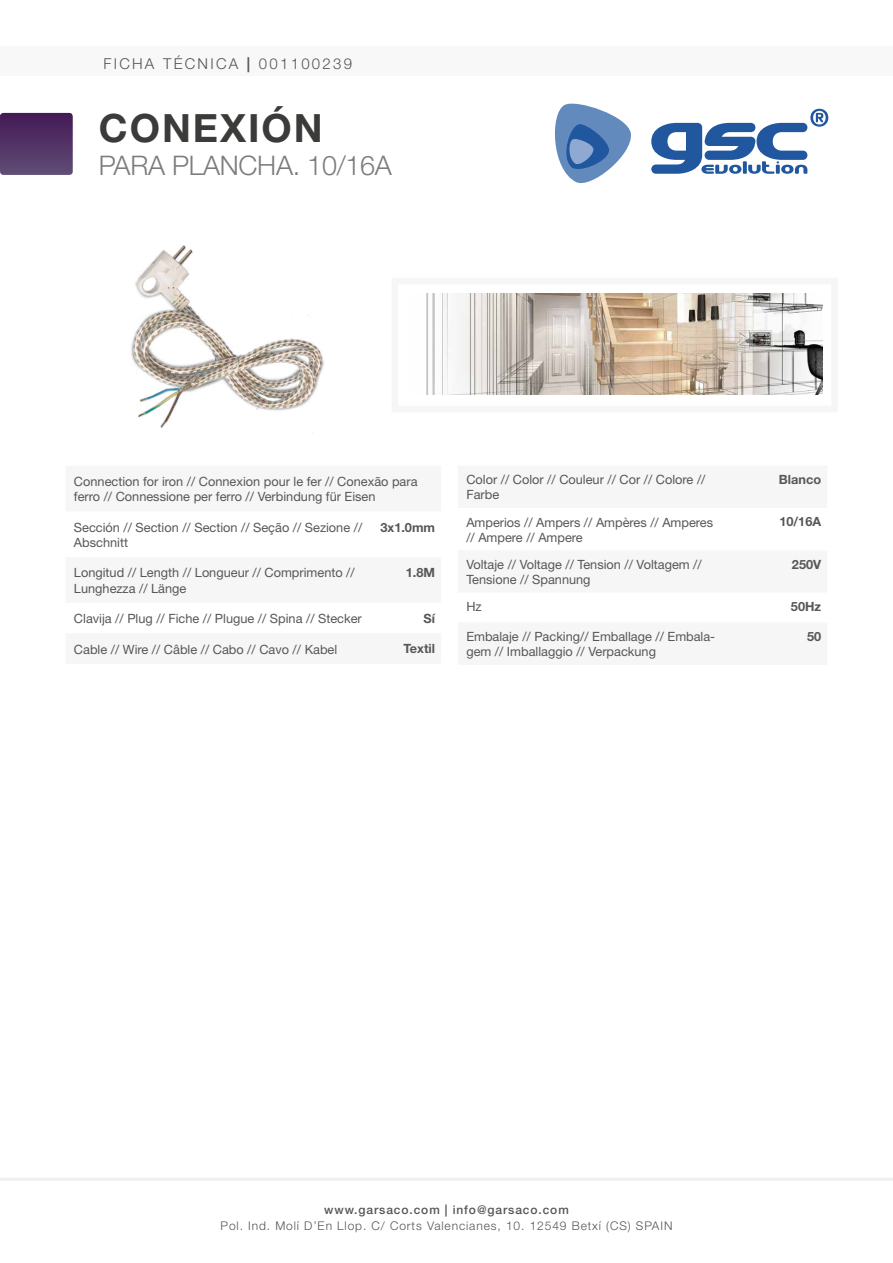
<style>
.page{position:relative;width:893px;height:1263px;background:#fff}
.page>*{position:absolute;margin:0;border:0;box-sizing:border-box;transform-origin:0 0}
.t1{font:700 39px "Helvetica Neue";letter-spacing:.05em;color:#3b3b3a}
.t2{font:300 27px "Helvetica Neue";letter-spacing:-.01em;color:#7c7c7b}
.t3{font:300 15px "Helvetica Neue";letter-spacing:.15em;color:#565555}
.t4{font:12.75px/15.3px "Helvetica Neue";color:#575756}
.t5{font:700 12.75px "Helvetica Neue";color:#575756}
.t6{font:300 12px "Helvetica Neue";letter-spacing:.075em;color:#565555}
.t7{font:500 12px "Helvetica Neue";letter-spacing:.075em;color:#565555}
.s1{font-weight:700}
</style>
<div class="page">
<svg style="left:651px;top:109px;width:177px;height:65px"></svg>
<svg style="left:554px;top:103px;width:77px;height:81px"></svg>
<hr style="left:0;top:1178px;width:893px;height:3px;background:#f0f0f0">
<div style="left:0;top:47px;width:893px;height:29px;background:#f8f8f8"></div>
<svg style="left:0;top:113px;width:73px;height:62px;background:#523466"></svg>
<img style="left:131px;top:245px;width:193px;height:183px">
<img style="left:426px;top:293px;width:396px;height:101px">
<p class="t3" style="left:103px;top:54px;width:250px">FICHA TÉCNICA <span class="s1">|</span> 001100239</p>
<h1 class="t1" style="left:99px;top:104px;width:225px">CONEXIÓN</h1>
<h2 class="t2" style="left:99px;top:149px;width:295px">PARA PLANCHA. 10/16A</h2>
<p class="t4" style="left:74px;top:473px;width:345px">Connection for iron // Connexion pour le fer // Conexão para ferro // Connessione per ferro // Verbindung für Eisen</p>
<p class="t4" style="left:74px;top:519px;width:290px">Sección // Section // Section // Seção // Sezione //<br>Abschnitt</p>
<p class="t5" style="left:380px;top:519px;width:56px">3x1.0mm</p>
<p class="t4" style="left:74px;top:565px;width:282px">Longitud // Length // Longueur // Comprimento //<br>Lunghezza // Länge</p>
<p class="t5" style="left:406px;top:565px;width:31px">1.8M</p>
<p class="t4" style="left:74px;top:611px;width:289px">Clavija // Plug // Fiche // Plugue // Spina // Stecker</p>
<p class="t5" style="left:424px;top:611px;width:13px">Sí</p>
<p class="t4" style="left:74px;top:641px;width:265px">Cable // Wire // Câble // Cabo // Cavo // Kabel</p>
<p class="t5" style="left:404px;top:641px;width:33px">Textil</p>
<p class="t4" style="left:466px;top:472px;width:241px">Color // Color // Couleur // Cor // Colore //<br>Farbe</p>
<p class="t5" style="left:779px;top:472px;width:44px">Blanco</p>
<p class="t4" style="left:466px;top:514px;width:248px">Amperios // Ampers // Ampères // Amperes // Ampere // Ampere</p>
<p class="t5" style="left:779px;top:514px;width:43px">10/16A</p>
<p class="t4" style="left:466px;top:556px;width:237px">Voltaje // Voltage // Tension // Voltagem //<br>Tensione // Spannung</p>
<p class="t5" style="left:792px;top:556px;width:31px">250V</p>
<p class="t4" style="left:466px;top:599px;width:17px">Hz</p>
<p class="t5" style="left:791px;top:599px;width:32px">50Hz</p>
<p class="t4" style="left:466px;top:629px;width:250px">Embalaje // Packing// Emballage // Embala&shy;gem // Imballaggio // Verpackung</p>
<p class="t5" style="left:807px;top:628px;width:16px">50</p>
<p class="t7" style="left:324px;top:1202px;width:246px">www.garsaco.com | info@garsaco.com</p>
<p class="t6" style="left:221px;top:1219px;width:453px">Pol. Ind. Molí D’En Llop. C/ Corts Valencianes, 10. 12549 Betxí (CS) SPAIN</p>
</div>
